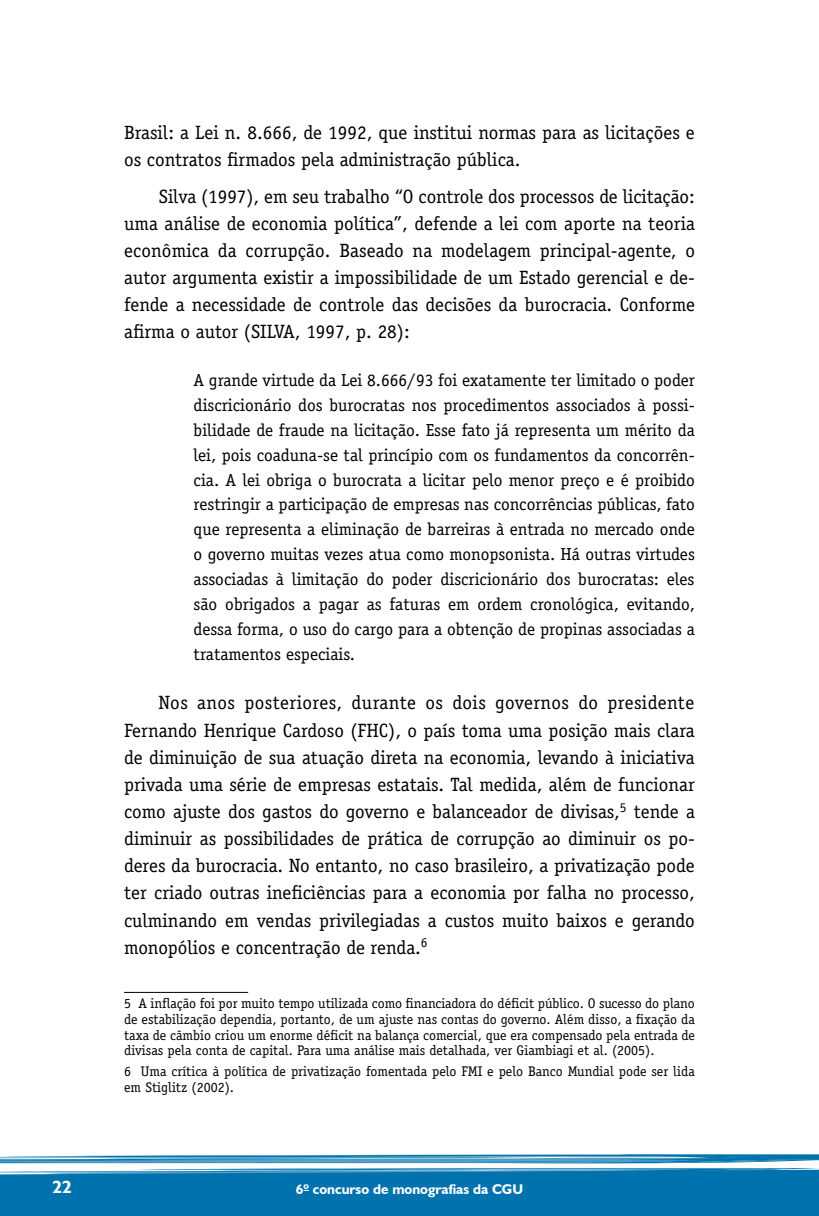
<style>
.page{position:relative;width:819px;height:1216px;background:#fff}
.page>*{position:absolute;margin:0;border:0;box-sizing:border-box;transform-origin:0 0}
.t1{font:19.25px/27.1px "Officina Serif";color:#000;text-align:justify}
.t2{font:17.5px/24.8px "Officina Serif";color:#000;text-align:justify}
.t3{font:700 17.5px "Humanist 521 BT";color:#fff}
.t4{font:14px/15.8px "Officina Serif";color:#000;text-align:justify}
.t5{font:700 14px "Humanist 521 BT";color:#fff}
</style>
<div class="page">
<svg style="left:0;top:1154px;width:819px;height:61px;background:#2989bb"></svg>
<hr style="left:124px;top:991px;width:124px;height:1px;background:#000">
<p class="t1" style="left:124px;top:118px;width:572px">Brasil: a Lei n. 8.666, de 1992, que institui normas para as licitações e os contratos firmados pela administração pública.</p>
<p class="t1" style="left:124px;top:183px;width:572px;text-indent:35px">Silva (1997), em seu trabalho “O controle dos processos de licitação: uma análise de economia política”, defende a lei com aporte na teoria econômica da corrupção. Baseado na modelagem principal-agente, o autor argumenta existir a impossibilidade de um Estado gerencial e de&shy;fende a necessidade de controle das decisões da burocracia. Conforme afirma o autor (SILVA, 1997, p. 28):</p>
<p class="t2" style="left:193px;top:368px;width:503px">A grande virtude da Lei 8.666/93 foi exatamente ter limitado o poder discricionário dos burocratas nos procedimentos associados à possi&shy;bilidade de fraude na licitação. Esse fato já representa um mérito da lei, pois coaduna-se tal princípio com os fundamentos da concorrên&shy;cia. A lei obriga o burocrata a licitar pelo menor preço e é proibido restringir a participação de empresas nas concorrências públicas, fato que representa a eliminação de barreiras à entrada no mercado onde o governo muitas vezes atua como monopsonista. Há outras virtudes associadas à limitação do poder discricionário dos burocratas: eles são obrigados a pagar as faturas em ordem cronológica, evitando, dessa forma, o uso do cargo para a obtenção de propinas associadas a tratamentos especiais.</p>
<p class="t1" style="left:124px;top:689px;width:572px;text-indent:35px">Nos anos posteriores, durante os dois governos do presidente Fernando Henrique Cardoso (FHC), o país toma uma posição mais clara de diminuição de sua atuação direta na economia, levando à iniciativa privada uma série de empresas estatais. Tal medida, além de funcionar como ajuste dos gastos do governo e balanceador de divisas,<sup>5</sup> tende a diminuir as possibilidades de prática de corrupção ao diminuir os po&shy;deres da burocracia. No entanto, no caso brasileiro, a privatização pode ter criado outras ineficiências para a economia por falha no processo, culminando em vendas privilegiadas a custos muito baixos e gerando monopólios e concentração de renda.<sup>6</sup></p>
<p class="t4" style="left:124px;top:995px;width:572px">5 A inflação foi por muito tempo utilizada como financiadora do déficit público. O sucesso do plano de estabilização dependia, portanto, de um ajuste nas contas do governo. Além disso, a fixação da taxa de câmbio criou um enorme déficit na balança comercial, que era compensado pela entrada de divisas pela conta de capital. Para uma análise mais detalhada, ver Giambiagi et al. (2005).</p>
<p class="t4" style="left:124px;top:1063px;width:572px">6 Uma crítica à política de privatização fomentada pelo FMI e pelo Banco Mundial pode ser lida em Stiglitz (2002).</p>
<p class="t3" style="left:52px;top:1175px;width:21px">22</p>
<p class="t5" style="left:296px;top:1180px;width:229px">6<sup>o</sup> concurso de monografias da CGU</p>
</div>
